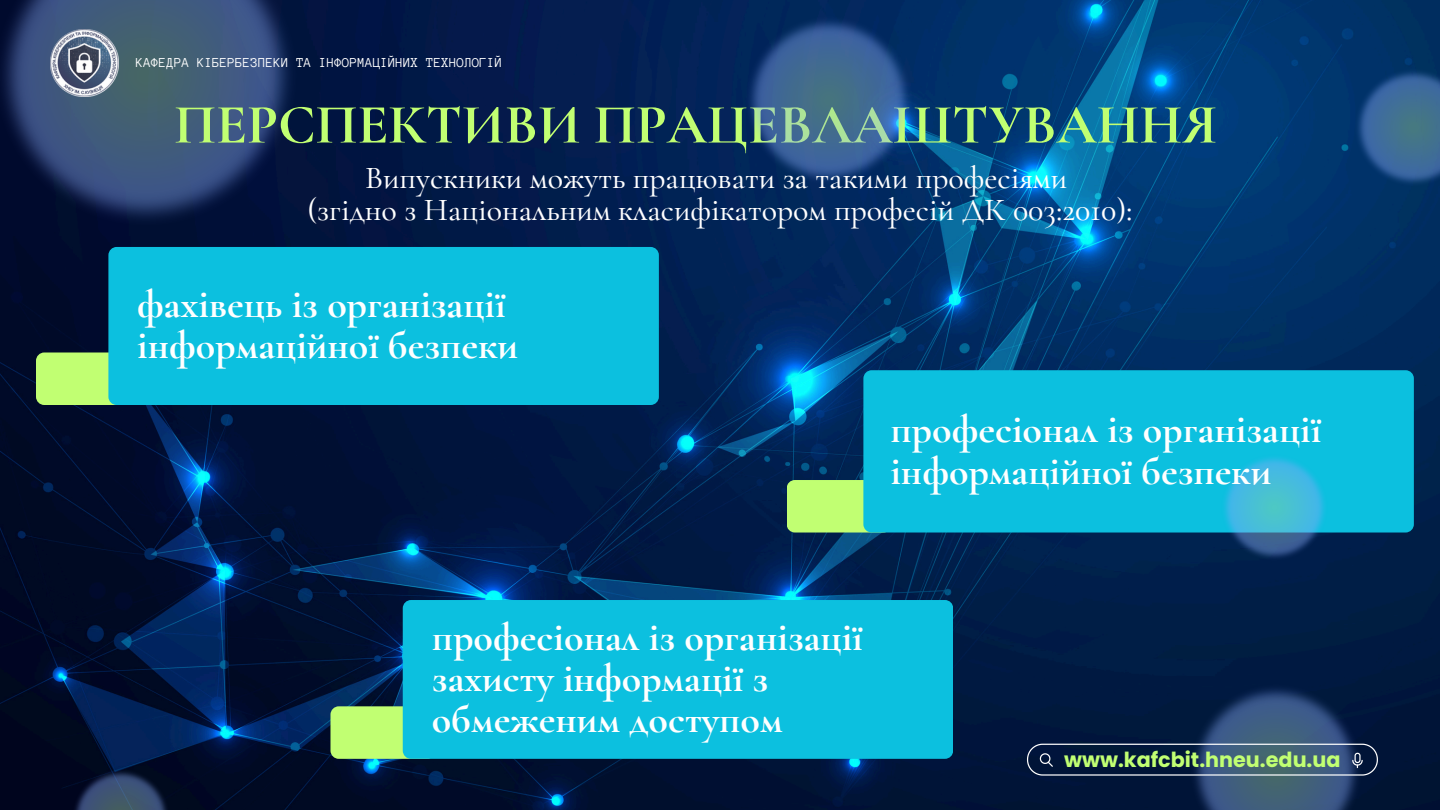
<style>
.page{position:relative;width:1440px;height:810px;background:#fff}
.page>*{position:absolute;margin:0;border:0;box-sizing:border-box;transform-origin:0 0}
.t1{font:700 56px "Cormorant Garamond";color:#c1ff72}
.t2{font:700 40px/41.2px "Cormorant Garamond";color:#fff}
.t3{font:500 32px/31.5px "Cormorant Garamond";color:#fff;text-align:center}
.t4{font:700 20.8px "Poppins";color:#c1ff72}
.t5{font:14px "Anonymous Pro";color:#fff}
</style>
<div class="page">
<img style="left:0;top:0;width:1440px;height:810px">
<div style="left:36px;top:352px;width:105px;height:53px;background:#c1ff72;border-radius:8px"></div>
<div style="left:787px;top:480px;width:105px;height:53px;background:#c1ff72;border-radius:8px"></div>
<div style="left:330px;top:706px;width:105px;height:53px;background:#c1ff72;border-radius:8px"></div>
<div style="left:108px;top:247px;width:551px;height:158px;background:#0cc0df;border-radius:8px"></div>
<div style="left:863px;top:370px;width:551px;height:163px;background:#0cc0df;border-radius:8px"></div>
<div style="left:403px;top:600px;width:550px;height:159px;background:#0cc0df;border-radius:8px"></div>
<img style="left:0;top:0;width:305px;height:235px">
<img style="left:1186px;top:680px;width:180px;height:130px">
<img style="left:1219px;top:458px;width:112px;height:106px">
<img style="left:740px;top:12px;width:178px;height:177px">
<img style="left:1352px;top:66px;width:88px;height:124px">
<img style="left:70px;top:766px;width:102px;height:44px">
<svg style="left:1027px;top:744px;width:351px;height:32px;background:#2d4563"></svg>
<img style="left:51px;top:30px;width:67px;height:66px">
<h3 class="t5" style="left:136px;top:55px;width:368px">КАФЕДРА КІБЕРБЕЗПЕКИ ТА ІНФОРМАЦІЙНИХ ТЕХНОЛОГІЙ</h3>
<p class="t1" style="left:174px;top:91px;width:1044px">ПЕРСПЕКТИВИ ПРАЦЕВЛАШТУВАННЯ</p>
<h1 class="t3" style="left:307px;top:162px;width:827px">Випускники можуть працювати за такими професіями<br>(згідно з Національним класифікатором професій ДК 003:2010):</h1>
<p class="t2" style="left:137px;top:284px;width:382px">фахівець із організації інформаційної безпеки</p>
<p class="t2" style="left:890px;top:409px;width:432px">професіонал із організації інформаційної безпеки</p>
<p class="t2" style="left:432px;top:616px;width:432px">професіонал із організації захисту інформації з обмеженим доступом</p>
<p class="t4" style="left:1064px;top:745px;width:278px">www.kafcbit.hneu.edu.ua</p>
</div>
